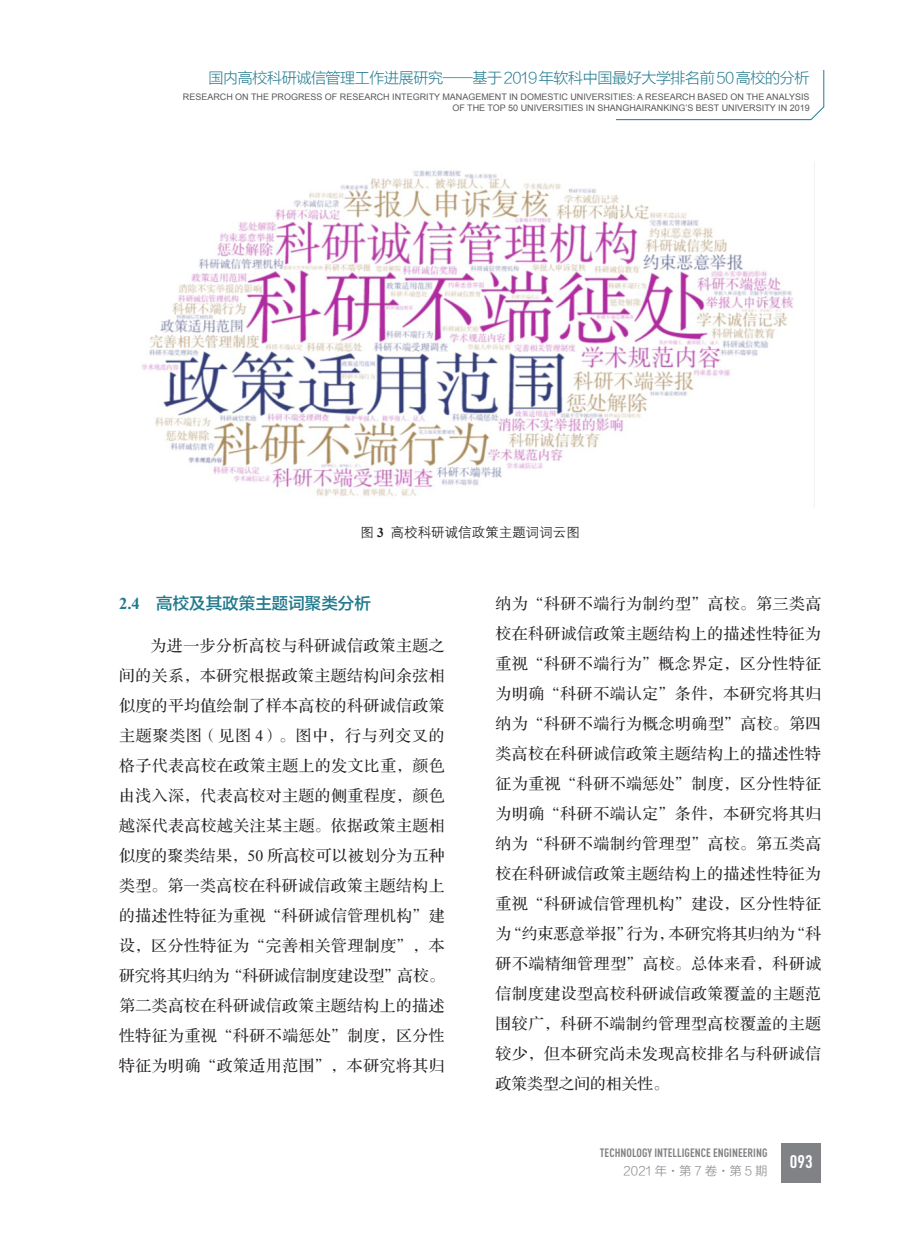
<style>
.page{position:relative;width:919px;height:1238px;background:#fff}
.page>*{position:absolute;margin:0;border:0;box-sizing:border-box;transform-origin:0 0}
.t1{font:16.5px "FZLTZHK GBK1 0";color:#217a8d}
.t2{font:15.75px/30px "FZS3 K GBK1 0";letter-spacing:.035em;color:#231f20;text-align:justify}
.t3{font:15px "FZLTXHJW GB1 0";letter-spacing:-.025em;color:#217a8d}
.t4{font:13.5px "FZZDXK GBK1 0";color:#231f20}
.t5{font:700 12px "DIN Cond";color:#808285}
.t6{font:12px "FZLTXHJW GB1 0";letter-spacing:.02em;color:#808285}
.t7{font:9px/10.8px "Arial";color:#57585a;text-align:right}
.s1{font-family:"Times New Roman";font-weight:700}
.s2{font-family:"Times New Roman"}
.s3{font-family:"FZSYJW GB1 0"}
</style>
<div class="page">
<svg style="left:616px;top:70px;width:208px;height:50px"></svg>
<div style="left:781px;top:1142px;width:40px;height:40px;background:#808285"></div>
<img style="left:141px;top:170px;width:652px;height:327px">
<p class="t3" style="left:208px;top:70px;width:602px">国内高校科研诚信管理工作进展研究——基于2019年软科中国最好大学排名前50高校的分析</p>
<p class="t7" style="left:183px;top:91px;width:628px">RESEARCH ON THE PROGRESS OF RESEARCH INTEGRITY MANAGEMENT IN DOMESTIC UNIVERSITIES: A RESEARCH BASED ON THE ANALYSIS<br>OF THE TOP 50 UNIVERSITIES IN SHANGHAIRANKING’S BEST UNIVERSITY IN 2019</p>
<p class="t4" style="left:360px;top:525px;width:221px">图 <span class="s1">3</span> 高校科研诚信政策主题词词云图</p>
<p class="t1" style="left:119px;top:594px;width:253px"><span class="s1">2.4</span>　高校及其政策主题词聚类分析</p>
<p class="t2" style="left:119px;top:631px;width:327px;text-indent:31px">为进一步分析高校与科研诚信政策主题之间的关系，本研究根据政策主题结构间余弦相似度的平均值绘制了样本高校的科研诚信政策主题聚类图（见图 <span class="s2">4</span>）。图中，行与列交叉的格子代表高校在政策主题上的发文比重，颜色由浅入深，代表高校对主题的侧重程度，颜色越深代表高校越关注某主题。依据政策主题相似度的聚类结果，<span class="s2">50</span> 所高校可以被划分为五种类型。第一类高校在科研诚信政策主题结构上的描述性特征为重视“科研诚信管理机构”建设，区分性特征为“完善相关管理制度”，本研究将其归纳为“科研诚信制度建设型”高校。第二类高校在科研诚信政策主题结构上的描述性特征为重视“科研不端惩处”制度，区分性特征为明确“政策适用范围”，本研究将其归</p>
<p class="t2" style="left:495px;top:589px;width:327px">纳为“科研不端行为制约型”高校。第三类高校在科研诚信政策主题结构上的描述性特征为重视“科研不端行为”概念界定，区分性特征为明确“科研不端认定”条件，本研究将其归纳为“科研不端行为概念明确型”高校。第四类高校在科研诚信政策主题结构上的描述性特征为重视“科研不端惩处”制度，区分性特征为明确“科研不端认定”条件，本研究将其归纳为“科研不端制约管理型”高校。第五类高校在科研诚信政策主题结构上的描述性特征为重视“科研诚信管理机构”建设，区分性特征为“约束恶意举报”行为，本研究将其归纳为“科研不端精细管理型”高校。总体来看，科研诚信制度建设型高校科研诚信政策覆盖的主题范围较广，科研不端制约管理型高校覆盖的主题较少，但本研究尚未发现高校排名与科研诚信政策类型之间的相关性。</p>
<p class="t5" style="left:600px;top:1145px;width:169px">TECHNOLOGY INTELLIGENCE ENGINEERING</p>
<p class="t6" style="left:623px;top:1164px;width:191px">2021 年<span class="s3">·</span>第7卷<span class="s3">·</span>第 5 期 <sup>093</sup></p>
</div>
